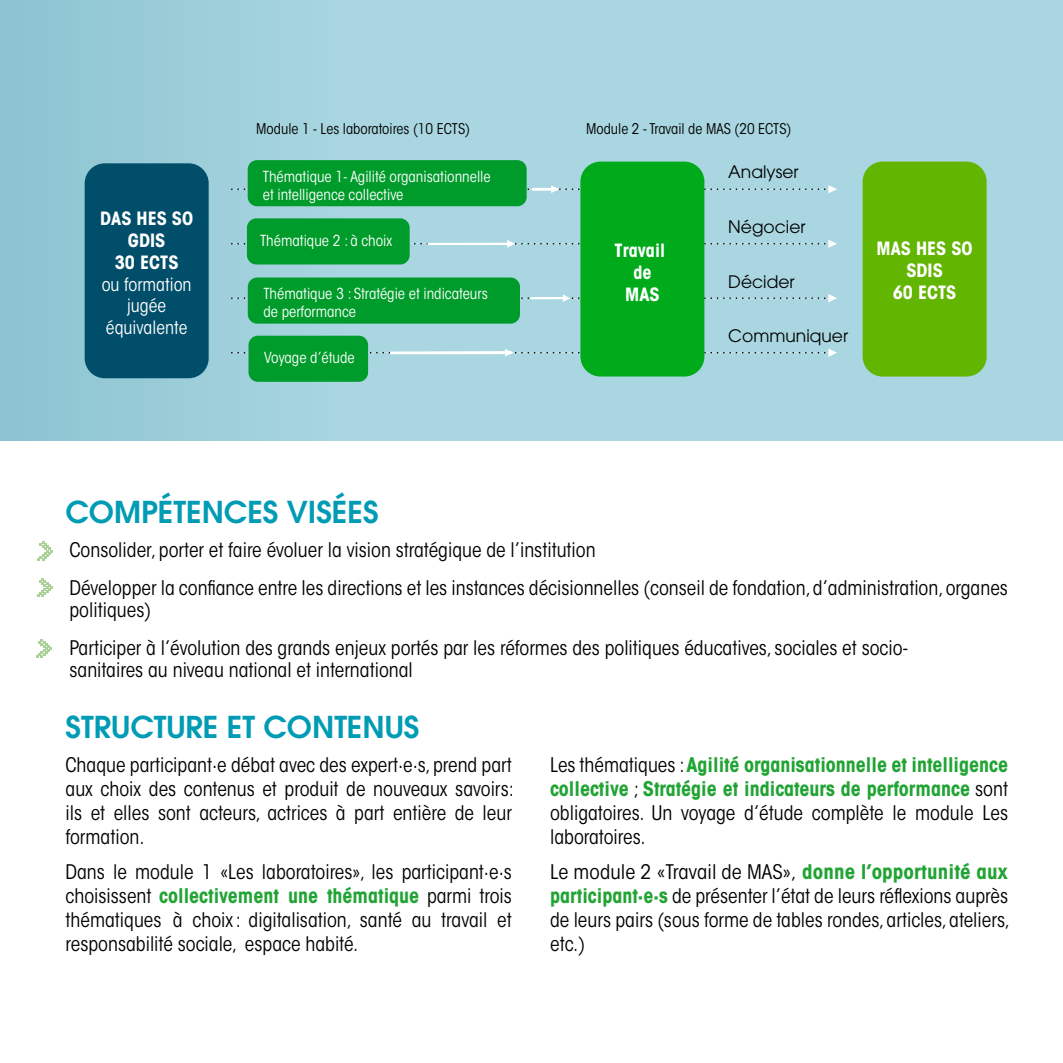
<style>
.page{position:relative;width:1063px;height:1063px;background:#fff}
.page>*{position:absolute;margin:0;border:0;box-sizing:border-box;transform-origin:0 0}
.t1{font:600 30px "ITC Avant Garde Std";color:#009bb4}
.t2{font:condensed 20px/24px "ITC Avant Garde Std";color:#000;text-align:justify}
.t3{font:700 condensed 20px/24px "ITC Avant Garde Std";color:#21a434;text-align:justify}
.t4{font:condensed 20px/24px "ITC Avant Garde Std";color:#000;text-align:justify;scale:1.05 1}
.t5{font:700 condensed 18.25px/21.8px "ITC Avant Garde Std";color:#fff;text-align:center}
.t6{font:condensed 18.25px/21.8px "ITC Avant Garde Std";color:#fff;text-align:center}
.t7{font:17.25px "ITC Avant Garde Std";color:#000}
.t8{font:condensed 15.25px/18.2px "ITC Avant Garde Std";color:#fff}
.t9{font:condensed 14.75px "ITC Avant Garde Std";color:#000}
.s1{font-weight:700;color:#21a434}
.s2{font-weight:400;color:#000}
</style>
<div class="page">
<div style="left:0;top:0;width:1063px;height:441px;background:linear-gradient(to right,#98cbd7,#afdae3)"></div>
<div style="left:580px;top:162px;width:124px;height:215px;background:#00ab1b;border-radius:20px"></div>
<div style="left:863px;top:162px;width:124px;height:215px;background:#62b500;border-radius:20px"></div>
<div style="left:85px;top:163px;width:124px;height:215px;background:#004e69;border-radius:20px"></div>
<svg style="left:232px;top:185px;width:605px;height:8px"></svg>
<div style="left:248px;top:160px;width:279px;height:46px;background:#009c2b;border-radius:9px"></div>
<svg style="left:232px;top:240px;width:605px;height:8px"></svg>
<div style="left:247px;top:218px;width:163px;height:46px;background:#009c2b;border-radius:9px"></div>
<svg style="left:232px;top:349px;width:605px;height:8px"></svg>
<div style="left:249px;top:336px;width:119px;height:46px;background:#009c2b;border-radius:9px"></div>
<div style="left:248px;top:278px;width:272px;height:46px;background:#009c2b;border-radius:9px"></div>
<svg style="left:232px;top:291px;width:605px;height:14px"></svg>
<svg style="left:38px;top:542px;width:15px;height:18px"></svg>
<svg style="left:37px;top:578px;width:15px;height:18px"></svg>
<svg style="left:36px;top:639px;width:16px;height:19px"></svg>
<p class="t5" style="left:100px;top:207px;width:94px">DAS HES SO<br>GDIS<br>30 ECTS</p>
<p class="t6" style="left:102px;top:273px;width:91px">ou formation jugée équivalente</p>
<p class="t9" style="left:256px;top:120px;width:215px">Module 1 - Les laboratoires (10 ECTS)</p>
<p class="t9" style="left:586px;top:119px;width:207px">Module 2 - Travail de MAS (20 ECTS)</p>
<p class="t7" style="left:728px;top:161px;width:72px">Analyser</p>
<p class="t7" style="left:728px;top:216px;width:79px">Négocier</p>
<p class="t7" style="left:728px;top:271px;width:68px">Décider</p>
<p class="t8" style="left:263px;top:167px;width:229px">Thématique 1- Agilité organisationnelle et intelligence collective</p>
<p class="t8" style="left:260px;top:231px;width:134px">Thématique 2 : à choix</p>
<p class="t5" style="left:615px;top:239px;width:52px">Travail de<br>MAS</p>
<p class="t8" style="left:263px;top:284px;width:226px">Thématique 3 : Stratégie et indicateurs de performance</p>
<p class="t8" style="left:264px;top:349px;width:92px">Voyage d’étude</p>
<p class="t7" style="left:728px;top:325px;width:122px">Communiquer</p>
<p class="t5" style="left:877px;top:237px;width:97px">MAS HES SO<br>SDIS<br>60 ECTS</p>
<h1 class="t1" style="left:66px;top:492px;width:315px">COMPÉTENCES VISÉES</h1>
<p class="t2" style="left:69px;top:531px;width:940px;line-height:37.5px">Consolider, porter et faire évoluer la vision stratégique de l’institution<br>Développer la confiance entre les directions et les instances décisionnelles (conseil de fondation, d’administration, organes</p>
<p class="t2" style="left:69px;top:591px;width:840px;line-height:37.5px">politiques)<br>Participer à l’évolution des grands enjeux portés par les réformes des politiques éducatives, sociales et socio-</p>
<p class="t2" style="left:69px;top:658px;width:345px">sanitaires au niveau national et international</p>
<h1 class="t1" style="left:66px;top:707px;width:355px">STRUCTURE ET CONTENUS</h1>
<p class="t2" style="left:66px;top:753px;width:450px">Chaque participant·e débat avec des expert·e·s, prend part aux choix des contenus et produit de nouveaux savoirs: ils et elles sont acteurs, actrices à part entière de leur formation.</p>
<p class="t2" style="left:66px;top:860px;width:448px">Dans le module 1 «Les laboratoires», les participant·e·s choisissent <span class="s1">collectivement une thématique</span> parmi trois thématiques à choix: digitalisation, santé au travail et responsabilité sociale, espace habité.</p>
<p class="t3" style="left:550px;top:752px;width:459px"><span class="s2">Les thématiques :</span> Agilité organisationnelle et intelligence collective <span class="s2">;</span> Stratégie et indicateurs de performance <span class="s2">sont obligatoires. Un voyage d’étude complète le module Les laboratoires.</span></p>
<p class="t4" style="left:550px;top:860px;width:440px">Le module 2 «Travail de MAS», <span class="s1">donne l’opportunité aux participant·e·s</span> de présenter l’état de leurs réflexions auprès de leurs pairs (sous forme de tables rondes, articles, ateliers, etc.)</p>
</div>
